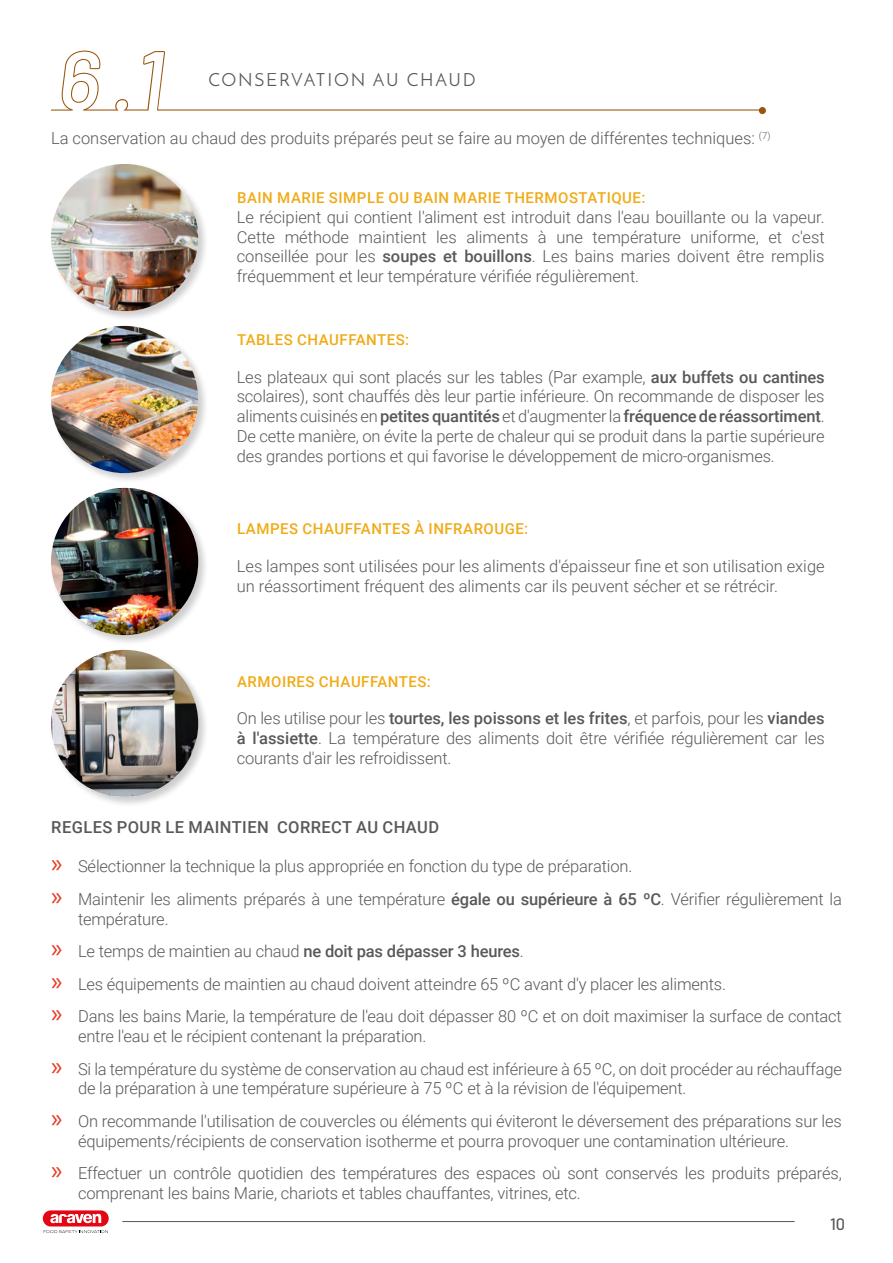
<style>
.page{position:relative;width:893px;height:1263px;background:#fff}
.page>*{position:absolute;margin:0;border:0;box-sizing:border-box;transform-origin:0 0}
.t1{font:18px "Josefin Sans";letter-spacing:.1em;color:#595959}
.t2{font:300 16.5px/19.8px "Roboto";letter-spacing:-.01em;color:#595959}
.t3{font:500 16.5px "Roboto";letter-spacing:.025em;color:#595959}
.t4{font:500 16.5px "Barlow";color:#595959}
.t5{font:500 15px "Roboto";letter-spacing:.035em;color:#f0ab17}
.s1{font-weight:500}
.s2{font-family:"Myriad Pro";font-weight:400;font-size:27px;color:#e6381f}
</style>
<div class="page">
<svg style="left:44px;top:1230px;width:64px;height:3px"></svg>
<div style="left:43px;top:1210px;width:66px;height:16px;background:#e30613;border-radius:8px"></div>
<svg style="left:50px;top:1214px;width:51px;height:9px"></svg>
<hr style="left:122px;top:1221px;width:673px;height:1px;background:#595959">
<svg style="left:51px;top:51px;width:715px;height:63px"></svg>
<div style="left:50px;top:163px;width:159px;height:159px;background:#000;opacity:.2"></div>
<img style="left:51px;top:164px;width:147px;height:147px;border-radius:74px">
<div style="left:50px;top:648px;width:159px;height:160px;background:#000;opacity:.2"></div>
<img style="left:51px;top:650px;width:147px;height:147px;border-radius:74px">
<div style="left:50px;top:325px;width:159px;height:159px;background:#000;opacity:.2"></div>
<img style="left:51px;top:326px;width:147px;height:147px;border-radius:74px">
<div style="left:50px;top:487px;width:159px;height:159px;background:#000;opacity:.2"></div>
<img style="left:51px;top:488px;width:147px;height:147px;border-radius:74px">
<p class="t1" style="left:208px;top:69px;width:269px">CONSERVATION AU CHAUD</p>
<p class="t2" style="left:51px;top:128px;width:721px">La conservation au chaud des produits préparés peut se faire au moyen de différentes techniques: <sup>(7)</sup></p>
<p class="t5" style="left:237px;top:187px;width:410px">BAIN MARIE SIMPLE OU BAIN MARIE THERMOSTATIQUE:</p>
<p class="t2" style="left:237px;top:206px;width:589px;text-align:justify">Le récipient qui contient l'aliment est introduit dans l'eau bouillante ou la vapeur.<br>Cette méthode maintient les aliments à une température uniforme, et c'est conseillée pour les <span class="s1">soupes et bouillons</span>. Les bains maries doivent être remplis fréquemment et leur température vérifiée régulièrement.</p>
<p class="t5" style="left:237px;top:329px;width:174px">TABLES CHAUFFANTES:</p>
<p class="t2" style="left:237px;top:366px;width:589px;text-align:justify">Les plateaux qui sont placés sur les tables (Par example, <span class="s1">aux buffets ou cantines </span>scolaires), sont chauffés dès leur partie inférieure. On recommande de disposer les aliments cuisinés en <span class="s1">petitesquantités</span> et d'augmenter la <span class="s1">fréquencede réassortiment</span>.<br>De cette manière, on évite la perte de chaleur qui se produit dans la partie supérieure des grandes portions et qui favorise le développement de micro-organismes.</p>
<p class="t5" style="left:237px;top:518px;width:293px">LAMPES CHAUFFANTES À INFRAROUGE:</p>
<p class="t2" style="left:237px;top:556px;width:589px">Les lampes sont utilisées pour les aliments d'épaisseur fine et son utilisation exige un réassortiment fréquent des aliments car ils peuvent sécher et se rétrécir.</p>
<p class="t5" style="left:237px;top:671px;width:195px">ARMOIRES CHAUFFANTES:</p>
<p class="t2" style="left:237px;top:708px;width:589px;text-align:justify">On les utilise pour les <span class="s1">tourtes, les poissons et les frites</span>, et parfois, pour les <span class="s1">viandes à l'assiette</span>. La température des aliments doit être vérifiée régulièrement car les courants d'air les refroidissent.</p>
<p class="t3" style="left:51px;top:815px;width:389px">REGLES POUR LE MAINTIEN CORRECT AU CHAUD</p>
<p class="t2" style="left:51px;top:849px;width:792px;line-height:32.5px"><span class="s2">»</span> Sélectionner la technique la plus appropriée en fonction du type de préparation.<br><span class="s2">»</span> Maintenir les aliments préparés à une température <span class="s1">égale ou supérieure à 65 ºC</span>. Vérifier régulièrement la</p>
<p class="t2" style="left:51px;top:902px;width:792px;line-height:32.5px;text-indent:27px">température.<br><span class="s2">»</span> Le temps de maintien au chaud <span class="s1">ne doit pas dépasser 3 heures</span>.<br><span class="s2">»</span> Les équipements de maintien au chaud doivent atteindre 65 ºC avant d'y placer les aliments.<br><span class="s2">»</span> Dans les bains Marie, la température de l'eau doit dépasser 80 ºC et on doit maximiser la surface de contact</p>
<p class="t2" style="left:51px;top:1019px;width:792px;line-height:32.5px;text-indent:27px">entre l'eau et le récipient contenant la préparation.<br><span class="s2">»</span> Si la température du système de conservation au chaud est inférieure à 65 ºC, on doit procéder au réchauffage</p>
<p class="t2" style="left:51px;top:1072px;width:792px;line-height:32.5px;text-indent:27px">de la préparation à une température supérieure à 75 ºC et à la révision de l'équipement.<br><span class="s2">»</span> On recommande l'utilisation de couvercles ou éléments qui éviteront le déversement des préparations sur les</p>
<p class="t2" style="left:51px;top:1124px;width:792px;line-height:32.5px;text-indent:27px">équipements/récipients de conservation isotherme et pourra provoquer une contamination ultérieure.<br><span class="s2">»</span> Effectuer un contrôle quotidien des températures des espaces où sont conservés les produits préparés,</p>
<p class="t2" style="left:78px;top:1183px;width:504px">comprenant les bains Marie, chariots et tables chauffantes, vitrines, etc.</p>
<p class="t4" style="left:830px;top:1212px;width:17px">10</p>
</div>
